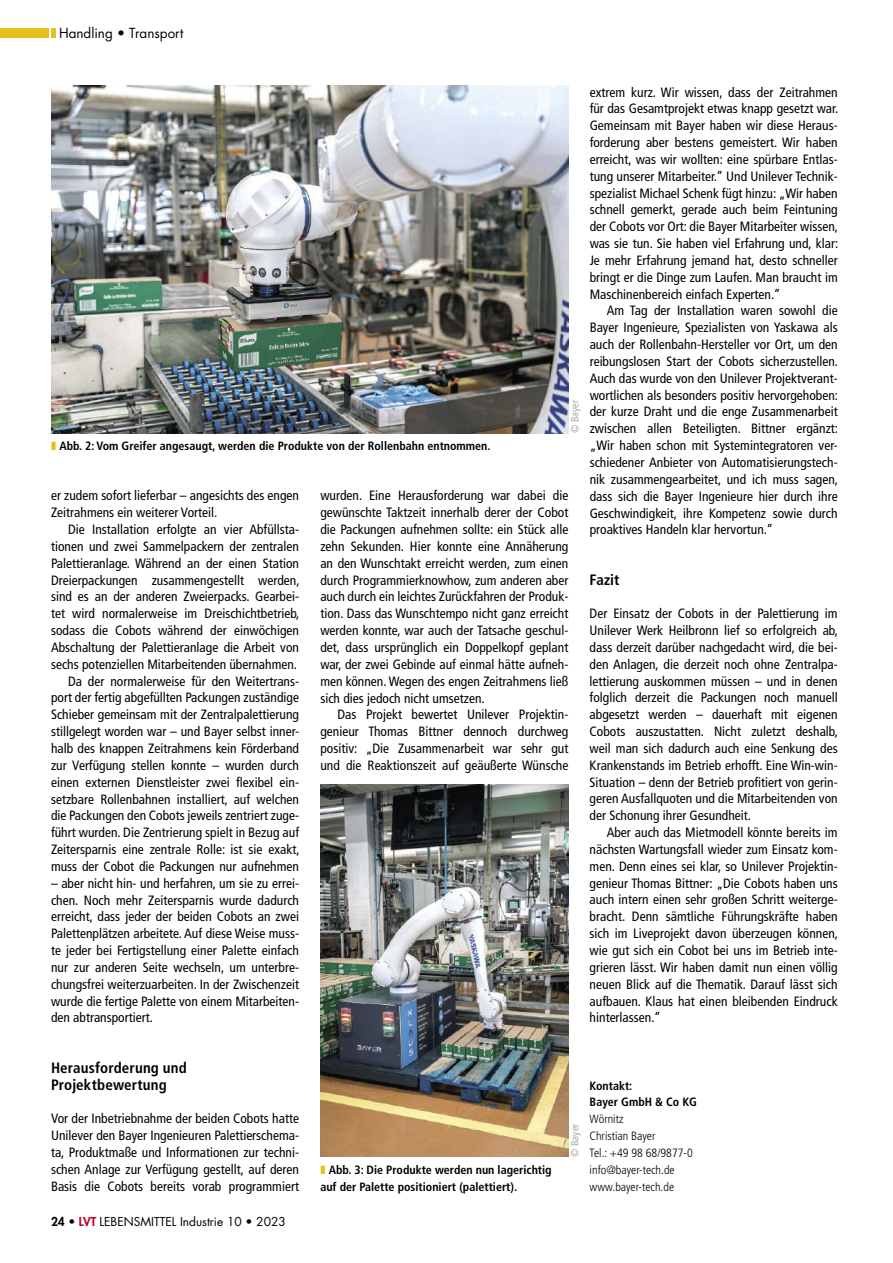
<style>
.page{position:relative;width:893px;height:1263px;background:#fff}
.page>*{position:absolute;margin:0;border:0;box-sizing:border-box;transform-origin:0 0}
.t1{font:700 condensed 15px/16.8px "Frutiger LT Std";letter-spacing:.01em;color:#000}
.t2{font:condensed 13.5px/16.8px "Frutiger LT Std";color:#000;text-align:justify}
.t3{font:13.5px "Futura Std";color:#000}
.t4{font:700 condensed 12px/16.8px "Frutiger LT Std";color:#000}
.t5{font:300 condensed 12px/16.8px "Frutiger LT Std";color:#000}
.t6{font:12px "Futura Std";color:#000}
.t7{font:condensed 10.5px "Frutiger LT Std";color:#aaa}
.s1{color:#e7c01f}
.s2{font-weight:800}
.s3{font-weight:800;color:#be0027}
</style>
<div class="page">
<img style="left:51px;top:85px;width:517px;height:348px">
<img style="left:320px;top:785px;width:248px;height:372px">
<hr style="left:51px;top:28px;width:4px;height:10px;background:#e7c01f">
<div style="left:0;top:28px;width:48px;height:10px;background:#e7c01f"></div>
<p class="t3" style="left:59px;top:24px;width:126px">Handling • Transport</p>
<p class="t4" style="left:51px;top:437px;width:441px"><span class="s1">❚</span> Abb. 2: Vom Greifer angesaugt, werden die Produkte von der Rollenbahn entnommen.</p>
<p class="t7" style="left:569px;top:433px;width:35px;rotate:-90deg">© Bayer</p>
<p class="t2" style="left:51px;top:487px;width:250px">er zudem sofort lieferbar – angesichts des engen<br>Zeitrahmens ein weiterer Vorteil.</p>
<p class="t2" style="left:51px;top:521px;width:250px;text-align:right">Die Installation erfolgte an vier Abfüllsta&shy;tionen und zwei Sammelpackern der zentralen Palettieranlage. Während an der einen Station Dreierpackungen zusammengestellt werden, sind es an der anderen Zweierpacks. Gearbei&shy;tet wird normalerweise im Dreischichtbetrieb, sodass die Cobots während der einwöchigen Abschaltung der Palettieranlage die Arbeit von sechs potenziellen Mitarbeitenden übernahmen.<br>Da der normalerweise für den Weitertrans&shy;port der fertig abgefüllten Packungen zuständige Schieber gemeinsam mit der Zentralpalettierung stillgelegt worden war – und Bayer selbst inner&shy;halb des knappen Zeitrahmens kein Förderband zur Verfügung stellen konnte – wurden durch einen externen Dienstleister zwei flexibel ein&shy;setzbare Rollenbahnen installiert, auf welchen die Packungen den Cobots jeweils zentriert zuge&shy;führt wurden. Die Zentrierung spielt in Bezug auf Zeitersparnis eine zentrale Rolle: ist sie exakt, muss der Cobot die Packungen nur aufnehmen</p>
<p class="t2" style="left:51px;top:875px;width:250px">– aber nicht hin- und herfahren, um sie zu errei&shy;chen. Noch mehr Zeitersparnis wurde dadurch erreicht, dass jeder der beiden Cobots an zwei Palettenplätzen arbeitete. Auf diese Weise muss&shy;te jeder bei Fertigstellung einer Palette einfach nur zur anderen Seite wechseln, um unterbre&shy;chungsfrei weiterzuarbeiten. In der Zwischenzeit wurde die fertige Palette von einem Mitarbeiten&shy;den abtransportiert.</p>
<p class="t1" style="left:51px;top:1059px;width:137px">Herausforderung und<br>Projektbewertung</p>
<p class="t2" style="left:51px;top:1110px;width:250px">Vor der Inbetriebnahme der beiden Cobots hatte Unilever den Bayer Ingenieuren Palettierschema&shy;ta, Produktmaße und Informationen zur techni&shy;schen Anlage zur Verfügung gestellt, auf deren Basis die Cobots bereits vorab programmiert</p>
<p class="t2" style="left:320px;top:487px;width:250px">wurden. Eine Herausforderung war dabei die gewünschte Taktzeit innerhalb derer der Cobot die Packungen aufnehmen sollte: ein Stück alle zehn Sekunden. Hier konnte eine Annäherung an den Wunschtakt erreicht werden, zum einen durch Programmierknowhow, zum anderen aber auch durch ein leichtes Zurückfahren der Produk&shy;tion. Dass das Wunschtempo nicht ganz erreicht werden konnte, war auch der Tatsache geschul&shy;det, dass ursprünglich ein Doppelkopf geplant war, der zwei Gebinde auf einmal hätte aufneh&shy;men können. Wegen des engen Zeitrahmens ließ sich dies jedoch nicht umsetzen.</p>
<p class="t2" style="left:320px;top:706px;width:250px;text-indent:17px">Das Projekt bewertet Unilever Projektin&shy;genieur Thomas Bittner dennoch durchweg positiv: „Die Zusammenarbeit war sehr gut und die Reaktionszeit auf geäußerte Wünsche</p>
<p class="t4" style="left:320px;top:1161px;width:233px"><span class="s1">❚</span> Abb. 3: Die Produkte werden nun lagerichtig auf der Palette positioniert (palettiert).</p>
<p class="t7" style="left:569px;top:1157px;width:35px;rotate:-90deg">© Bayer</p>
<p class="t2" style="left:590px;top:84px;width:250px">extrem kurz. Wir wissen, dass der Zeitrahmen für das Gesamtprojekt etwas knapp gesetzt war.<br>Gemeinsam mit Bayer haben wir diese Heraus&shy;forderung aber bestens gemeistert. Wir haben erreicht, was wir wollten: eine spürbare Entlas&shy;tung unserer Mitarbeiter.” Und Unilever Technik&shy;spezialist Michael Schenk fügt hinzu: „Wir haben schnell gemerkt, gerade auch beim Feintuning der Cobots vor Ort: die Bayer Mitarbeiter wissen, was sie tun. Sie haben viel Erfahrung und, klar:<br>Je mehr Erfahrung jemand hat, desto schneller bringt er die Dinge zum Laufen. Man braucht im Maschinenbereich einfach Experten.”</p>
<p class="t2" style="left:590px;top:302px;width:250px;text-indent:17px">Am Tag der Installation waren sowohl die Bayer Ingenieure, Spezialisten von Yaskawa als auch der Rollenbahn-Hersteller vor Ort, um den reibungslosen Start der Cobots sicherzustellen.<br>Auch das wurde von den Unilever Projektverant&shy;wortlichen als besonders positiv hervorgehoben: der kurze Draht und die enge Zusammenarbeit zwischen allen Beteiligten. Bittner ergänzt: „Wir haben schon mit Systemintegratoren ver&shy;schiedener Anbieter von Automatisierungstech&shy;nik zusammengearbeitet, und ich muss sagen, dass sich die Bayer Ingenieure hier durch ihre Geschwindigkeit, ihre Kompetenz sowie durch proaktives Handeln klar hervortun.”</p>
<p class="t1" style="left:590px;top:571px;width:31px">Fazit</p>
<p class="t2" style="left:590px;top:605px;width:250px">Der Einsatz der Cobots in der Palettierung im Unilever Werk Heilbronn lief so erfolgreich ab, dass derzeit darüber nachgedacht wird, die bei&shy;den Anlagen, die derzeit noch ohne Zentralpa&shy;lettierung auskommen müssen – und in denen folglich derzeit die Packungen noch manuell abgesetzt werden – dauerhaft mit eigenen Cobots auszustatten. Nicht zuletzt deshalb, weil man sich dadurch auch eine Senkung des Krankenstands im Betrieb erhofft. Eine Win-win-Situation – denn der Betrieb profitiert von gerin&shy;geren Ausfallquoten und die Mitarbeitenden von der Schonung ihrer Gesundheit.</p>
<p class="t2" style="left:590px;top:824px;width:250px;text-indent:17px">Aber auch das Mietmodell könnte bereits im nächsten Wartungsfall wieder zum Einsatz kom&shy;men. Denn eines sei klar, so Unilever Projektin&shy;genieur Thomas Bittner: „Die Cobots haben uns auch intern einen sehr großen Schritt weiterge&shy;bracht. Denn sämtliche Führungskräfte haben sich im Liveprojekt davon überzeugen können, wie gut sich ein Cobot bei uns im Betrieb inte&shy;grieren lässt. Wir haben damit nun einen völlig neuen Blick auf die Thematik. Darauf lässt sich aufbauen. Klaus hat einen bleibenden Eindruck hinterlassen.”</p>
<p class="t4" style="left:590px;top:1077px;width:109px">Kontakt:<br>Bayer GmbH &amp; Co KG</p>
<p class="t5" style="left:590px;top:1111px;width:105px">Wörnitz<br>Christian Bayer<br>Tel.: +49 98 68/9877-0 info@bayer-tech.de www.bayer-tech.de</p>
<p class="t6" style="left:51px;top:1214px;width:236px"><span class="s2">24 •</span> <span class="s3">LVT</span> LEBENSMITTEL Industrie 10 • 2023</p>
</div>
